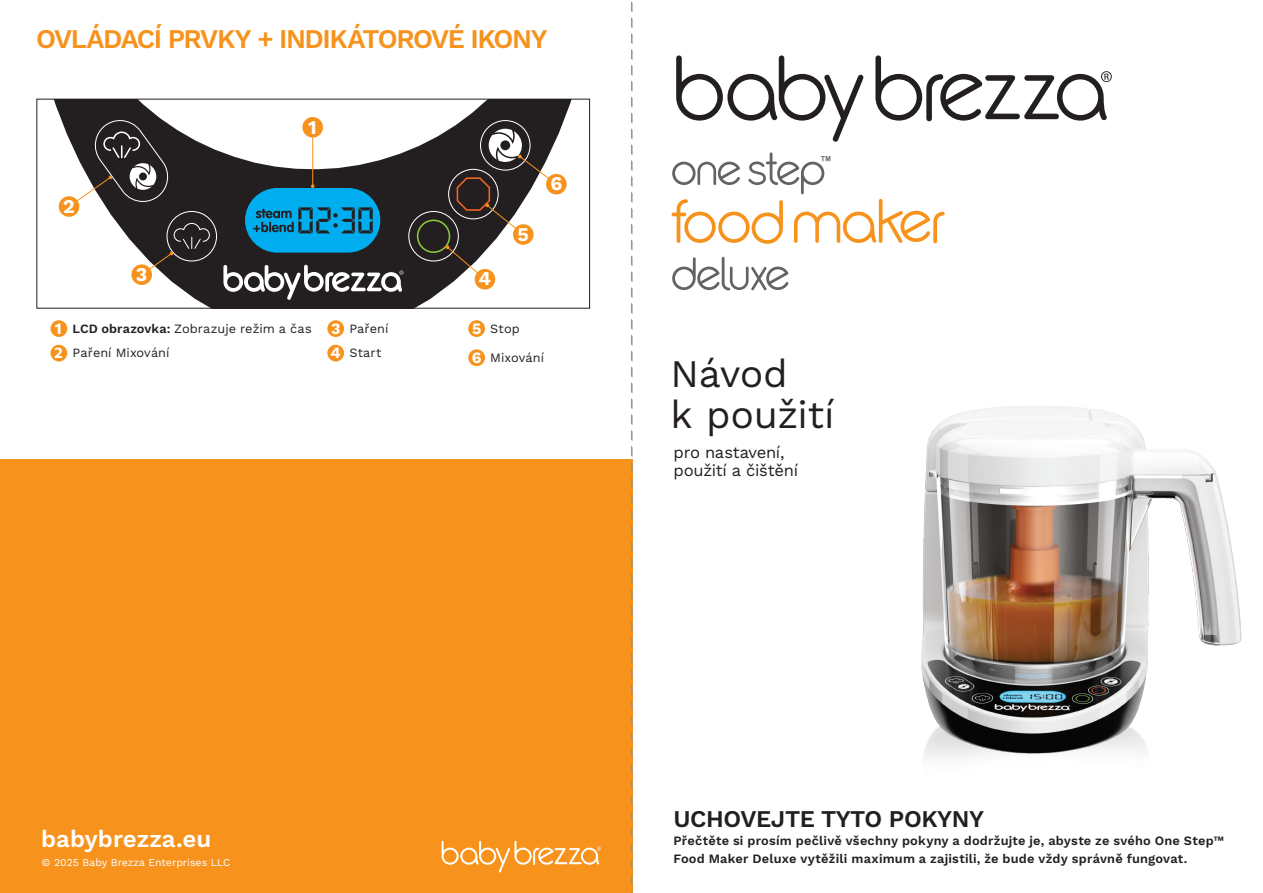
<style>
.page{position:relative;width:1263px;height:893px;background:#fff}
.page>*{position:absolute;margin:0;border:0;box-sizing:border-box;transform-origin:0 0}
.t1{font:39px/40.5px "Work Sans";letter-spacing:-.01em;color:#231f20}
.t2{font:600 27px "Work Sans";letter-spacing:-.055em;color:#f7931d}
.t3{font:600 24px "Work Sans";letter-spacing:-.015em;color:#231f20}
.t4{font:600 24px "Work Sans";color:#fff}
.t5{font:700 19.5px "Work Sans";color:#fff}
.t6{font:16.5px/18px "Work Sans";letter-spacing:-.02em;color:#231f20}
.t7{font:600 12.75px/18px "Work Sans";letter-spacing:.015em;color:#231f20}
.t8{font:12.6px "Work Sans";letter-spacing:.005em;color:#231f20}
.t9{font:10.5px "Work Sans";color:#fff}
.s1{font-weight:700;font-size:15.9px;color:#fff}
.s2{font-weight:600}
.s3{font-family:"Myriad Pro";font-weight:700;font-size:15.9px;color:#fff}
</style>
<div class="page">
<img style="left:921px;top:406px;width:321px;height:353px">
<div style="left:0;top:459px;width:633px;height:434px;background:#f7931d"></div>
<svg style="left:672px;top:257px;width:117px;height:34px"></svg>
<svg style="left:671px;top:152px;width:274px;height:92px"></svg>
<svg style="left:676px;top:55px;width:188px;height:87px"></svg>
<svg style="left:875px;top:55px;width:237px;height:66px"></svg>
<svg style="left:441px;top:841px;width:160px;height:31px"></svg>
<svg style="left:54px;top:101px;width:517px;height:206px"></svg>
<svg style="left:223px;top:265px;width:180px;height:35px"></svg>
<div style="left:166px;top:211px;width:51px;height:50px;border:1px solid #fff;border-radius:50%"></div>
<div style="left:408px;top:211px;width:51px;height:50px;border:1px solid #fff;border-radius:50%"></div>
<div style="left:417px;top:219px;width:33px;height:34px;border:2px solid #8bc63e;border-radius:50%"></div>
<div style="left:245px;top:188px;width:135px;height:65px;background:#00aeef;border-radius:32px"></div>
<svg style="left:253px;top:207px;width:120px;height:26px"></svg>
<div style="left:36px;top:99px;width:554px;height:210px;border:1px solid #231f20"></div>
<hr style="left:312px;top:138px;width:1px;height:48px;background:#f7931d">
<svg style="left:311px;top:184px;width:4px;height:4px"></svg>
<svg style="left:445px;top:245px;width:41px;height:35px"></svg>
<svg style="left:141px;top:222px;width:69px;height:54px;background:#3a3535"></svg>
<svg style="left:456px;top:129px;width:101px;height:107px"></svg>
<svg style="left:68px;top:120px;width:104px;height:88px"></svg>
<div style="left:302px;top:117px;width:21px;height:21px;background:#f7931d;border-radius:50%"></div>
<div style="left:59px;top:196px;width:20px;height:21px;background:#f7931d;border-radius:50%"></div>
<div style="left:131px;top:264px;width:21px;height:21px;background:#f7931d;border-radius:50%"></div>
<div style="left:475px;top:269px;width:20px;height:20px;background:#f7931d;border-radius:50%"></div>
<div style="left:513px;top:224px;width:20px;height:21px;background:#f7931d;border-radius:50%"></div>
<div style="left:546px;top:174px;width:21px;height:20px;background:#f7931d;border-radius:50%"></div>
<div style="left:327px;top:320px;width:17px;height:17px;background:#f7931d;border-radius:50%"></div>
<div style="left:51px;top:320px;width:16px;height:17px;background:#f7931d;border-radius:50%"></div>
<div style="left:468px;top:320px;width:17px;height:17px;background:#f7931d;border-radius:50%"></div>
<div style="left:51px;top:345px;width:16px;height:16px;background:#f7931d;border-radius:50%"></div>
<div style="left:468px;top:349px;width:17px;height:17px;background:#f7931d;border-radius:50%"></div>
<div style="left:327px;top:345px;width:17px;height:16px;background:#f7931d;border-radius:50%"></div>
<svg style="left:631px;top:1px;width:2px;height:892px"></svg>
<h2 class="t2" style="left:36px;top:24px;width:513px">OVLÁDACÍ PRVKY + INDIKÁTOROVÉ IKONY</h2>
<h3 class="t5" style="left:63px;top:195px;width:13px">2</h3>
<h3 class="t5" style="left:308px;top:116px;width:10px">1</h3>
<h3 class="t5" style="left:136px;top:263px;width:13px">3</h3>
<h3 class="t5" style="left:479px;top:267px;width:14px">4</h3>
<h3 class="t5" style="left:518px;top:223px;width:13px">5</h3>
<h3 class="t5" style="left:550px;top:172px;width:14px">6</h3>
<p class="t8" style="left:55px;top:321px;width:335px"><span class="s1">1</span> <span class="s2">LCD obrazovka:</span> Zobrazuje režim a čas <span class="s1">3</span> Paření</p>
<p class="t8" style="left:472px;top:321px;width:49px"><span class="s1">5</span> Stop</p>
<p class="t8" style="left:54px;top:346px;width:117px"><span class="s3">2</span> Paření Mixování</p>
<p class="t8" style="left:472px;top:350px;width:74px"><span class="s1">6</span> Mixování</p>
<p class="t8" style="left:331px;top:346px;width:53px"><span class="s1">4</span> Start</p>
<h1 class="t1" style="left:671px;top:355px;width:165px">Návod<br>k použití</h1>
<p class="t6" style="left:674px;top:444px;width:126px">pro nastavení, použití a čištění</p>
<h3 class="t4" style="left:41px;top:825px;width:171px">babybrezza.eu</h3>
<p class="t9" style="left:42px;top:856px;width:190px">© 2025 Baby Brezza Enterprises LLC</p>
<h3 class="t3" style="left:673px;top:805px;width:312px">UCHOVEJTE TYTO POKYNY</h3>
<p class="t7" style="left:673px;top:832px;width:552px">Přečtěte si prosím pečlivě všechny pokyny a dodržujte je, abyste ze svého One Step™<br>Food Maker Deluxe vytěžili maximum a zajistili, že bude vždy správně fungovat.</p>
</div>
